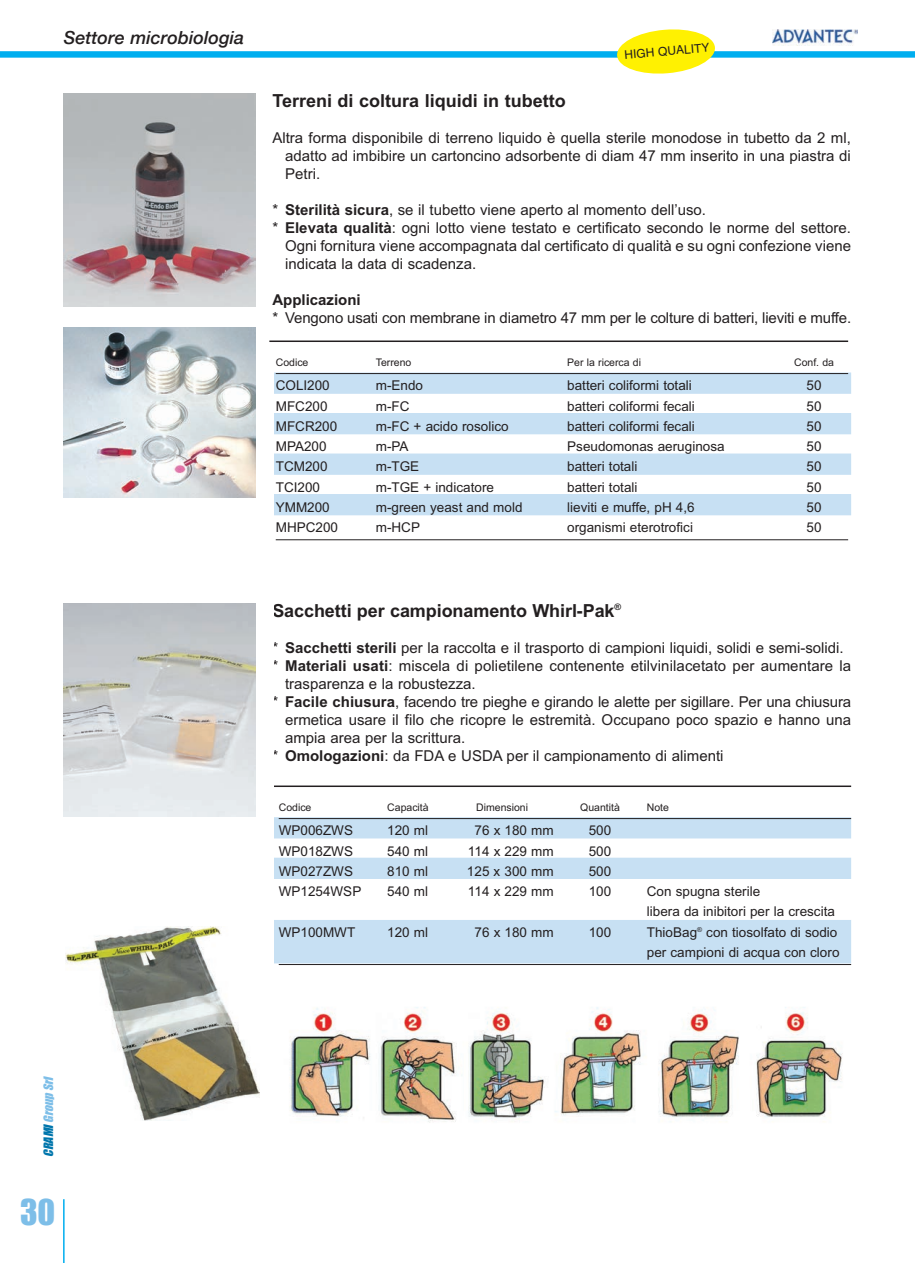
<style>
.page{position:relative;width:915px;height:1263px;background:#fff}
.page>*{position:absolute;margin:0;border:0;box-sizing:border-box;transform-origin:0 0}
.t1{font:33px "Impact";color:#7dbee8}
.t2{font:700 18px "Arial";letter-spacing:-.005em;color:#231f20}
.t3{font:italic 500 18px "Helvetica Neue";color:#231f20}
.t4{font:15px/18px "Arial";color:#231f20;text-align:justify}
.t5{font:13.5px/20.2px "Arial";color:#231f20}
.t6{font:italic 12px "Impact";color:#7dbee8}
.t7{font:12px "Helvetica";color:#231f20}
.t8{font:10.5px "Arial";color:#231f20}
.s1{font-weight:700}
.s2{color:#0076ac}
</style>
<div class="page">
<div style="left:272px;top:817px;width:578px;height:21px;background:#c7e0f3"></div>
<div style="left:272px;top:858px;width:578px;height:21px;background:#c7e0f3"></div>
<div style="left:272px;top:920px;width:578px;height:43px;background:#c7e0f3"></div>
<hr style="left:272px;top:785px;width:578px;height:2px;background:#231f20">
<hr style="left:279px;top:818px;width:571px;height:1px;background:#231f20">
<hr style="left:279px;top:964px;width:571px;height:1px;background:#231f20">
<div style="left:272px;top:372px;width:578px;height:22px;background:#c7e0f3"></div>
<div style="left:272px;top:413px;width:578px;height:21px;background:#c7e0f3"></div>
<div style="left:272px;top:453px;width:578px;height:22px;background:#c7e0f3"></div>
<div style="left:272px;top:494px;width:578px;height:21px;background:#c7e0f3"></div>
<hr style="left:269px;top:340px;width:578px;height:2px;background:#231f20">
<hr style="left:276px;top:373px;width:571px;height:1px;background:#231f20">
<hr style="left:276px;top:539px;width:571px;height:1px;background:#231f20">
<img style="left:66px;top:927px;width:193px;height:193px">
<div style="left:0;top:51px;width:914px;height:7px;background:#00aeef"></div>
<img style="left:772px;top:29px;width:85px;height:17px">
<hr style="left:63px;top:1199px;width:2px;height:64px;background:#00aeef">
<img style="left:64px;top:94px;width:191px;height:212px">
<img style="left:64px;top:327px;width:191px;height:170px">
<img style="left:290px;top:1007px;width:553px;height:116px">
<img style="left:64px;top:604px;width:191px;height:212px">
<div style="left:266px;top:363px;width:7px;height:602px;background:#fff"></div>
<svg style="left:616px;top:29px;width:99px;height:45px"></svg>
<p class="t3" style="left:64px;top:27px;width:182px">Settore microbiologia</p>
<p class="t7" style="left:623px;top:48px;width:87px;rotate:-5deg">HIGH QUALITY</p>
<p class="t2" style="left:272px;top:90px;width:295px">Terreni di coltura liquidi in tubetto</p>
<p class="t4" style="left:285px;top:128px;width:567px;text-indent:-13px">Altra forma disponibile di terreno liquido è quella sterile monodose in tubetto da 2 ml, adatto ad imbibire un cartoncino adsorbente di diam 47 mm inserito in una piastra di Petri.</p>
<p class="t4" style="left:272px;top:200px;width:435px">* <span class="s1">Sterilità sicura</span>, se il tubetto viene aperto al momento dell’uso.</p>
<p class="t4" style="left:272px;top:218px;width:580px">* <span class="s1">Elevata qualità</span>: ogni lotto viene testato e certificato secondo le norme del settore.</p>
<p class="t4" style="left:285px;top:236px;width:567px">Ogni fornitura viene accompagnata dal certificato di qualità e su ogni confezione viene</p>
<p class="t4" style="left:285px;top:254px;width:192px">indicata la data di scadenza.</p>
<p class="t4" style="left:272px;top:290px;width:580px"><span class="s1">Applicazioni<br></span>* Vengono usati con membrane in diametro 47 mm per le colture di batteri, lieviti e muffe.</p>
<p class="t8" style="left:276px;top:356px;width:34px">Codice</p>
<p class="t8" style="left:375px;top:356px;width:37px">Terreno</p>
<p class="t8" style="left:567px;top:356px;width:75px">Per la ricerca di</p>
<p class="t8" style="left:793px;top:356px;width:41px">Conf. da</p>
<p class="t5" style="left:276px;top:375px;width:56px">COLI200</p>
<p class="t5" style="left:375px;top:375px;width:49px">m-Endo</p>
<p class="t5" style="left:567px;top:375px;width:126px">batteri coliformi totali</p>
<p class="t5" style="left:806px;top:375px;width:17px">50</p>
<p class="t5" style="left:276px;top:396px;width:53px">MFC200</p>
<p class="t5" style="left:375px;top:396px;width:35px">m-FC</p>
<p class="t5" style="left:567px;top:396px;width:129px">batteri coliformi fecali</p>
<p class="t5" style="left:806px;top:396px;width:17px">50</p>
<p class="t5" style="left:276px;top:416px;width:63px">MFCR200</p>
<p class="t5" style="left:375px;top:416px;width:134px">m-FC + acido rosolico</p>
<p class="t5" style="left:567px;top:416px;width:129px">batteri coliformi fecali</p>
<p class="t5" style="left:806px;top:416px;width:17px">50</p>
<p class="t5" style="left:276px;top:436px;width:52px">MPA200</p>
<p class="t5" style="left:375px;top:436px;width:34px">m-PA</p>
<p class="t5" style="left:567px;top:436px;width:159px">Pseudomonas aeruginosa</p>
<p class="t5" style="left:806px;top:436px;width:17px">50</p>
<p class="t5" style="left:276px;top:456px;width:53px">TCM200</p>
<p class="t5" style="left:375px;top:456px;width:45px">m-TGE</p>
<p class="t5" style="left:567px;top:456px;width:72px">batteri totali</p>
<p class="t5" style="left:806px;top:456px;width:17px">50</p>
<p class="t5" style="left:276px;top:477px;width:46px">TCI200</p>
<p class="t5" style="left:375px;top:477px;width:120px">m-TGE + indicatore</p>
<p class="t5" style="left:567px;top:477px;width:72px">batteri totali</p>
<p class="t5" style="left:806px;top:477px;width:17px">50</p>
<p class="t5" style="left:276px;top:497px;width:56px">YMM200</p>
<p class="t5" style="left:375px;top:497px;width:148px">m-green yeast and mold</p>
<p class="t5" style="left:567px;top:497px;width:129px">lieviti e muffe, pH 4,6</p>
<p class="t5" style="left:806px;top:497px;width:17px">50</p>
<p class="t5" style="left:276px;top:517px;width:64px">MHPC200</p>
<p class="t5" style="left:375px;top:517px;width:46px">m-HCP</p>
<p class="t5" style="left:567px;top:517px;width:127px">organismi eterotrofici</p>
<p class="t5" style="left:806px;top:517px;width:17px">50</p>
<p class="t2" style="left:272px;top:600px;width:350px">Sacchetti per campionamento Whirl-Pak<sup>®</sup></p>
<p class="t4" style="left:272px;top:639px;width:572px">* <span class="s1">Sacchetti sterili</span> per la raccolta e il trasporto di campioni liquidi, solidi e semi-solidi.</p>
<p class="t4" style="left:272px;top:657px;width:580px">* <span class="s1">Materiali usati</span>: miscela di polietilene contenente etilvinilacetato per aumentare la</p>
<p class="t4" style="left:285px;top:675px;width:192px">trasparenza e la robustezza.</p>
<p class="t4" style="left:272px;top:693px;width:580px">* <span class="s1">Facile chiusura</span>, facendo tre pieghe e girando le alette per sigillare. Per una chiusura</p>
<p class="t4" style="left:285px;top:711px;width:567px">ermetica usare il filo che ricopre le estremità. Occupano poco spazio e hanno una</p>
<p class="t4" style="left:285px;top:729px;width:182px">ampia area per la scrittura.</p>
<p class="t4" style="left:272px;top:747px;width:452px">* <span class="s1">Omologazioni</span>: da FDA e USDA per il campionamento di alimenti</p>
<p class="t8" style="left:279px;top:801px;width:34px">Codice</p>
<p class="t8" style="left:387px;top:801px;width:43px">Capacità</p>
<p class="t8" style="left:476px;top:801px;width:53px">Dimensioni</p>
<p class="t8" style="left:580px;top:801px;width:41px">Quantità</p>
<p class="t8" style="left:646px;top:801px;width:24px">Note</p>
<p class="t5" style="left:279px;top:820px;width:76px">WP006ZWS</p>
<p class="t5" style="left:387px;top:820px;width:42px">120 ml</p>
<p class="t5" style="left:474px;top:820px;width:81px">76 x 180 mm</p>
<p class="t5" style="left:588px;top:820px;width:24px">500</p>
<p class="t5" style="left:279px;top:841px;width:76px">WP018ZWS</p>
<p class="t5" style="left:387px;top:841px;width:42px">540 ml</p>
<p class="t5" style="left:468px;top:841px;width:87px">114 x 229 mm</p>
<p class="t5" style="left:588px;top:841px;width:24px">500</p>
<p class="t5" style="left:279px;top:861px;width:76px">WP027ZWS</p>
<p class="t5" style="left:387px;top:861px;width:42px">810 ml</p>
<p class="t5" style="left:467px;top:861px;width:88px">125 x 300 mm</p>
<p class="t5" style="left:588px;top:861px;width:24px">500</p>
<p class="t5" style="left:279px;top:881px;width:84px">WP1254WSP</p>
<p class="t5" style="left:387px;top:881px;width:42px">540 ml</p>
<p class="t5" style="left:468px;top:881px;width:87px">114 x 229 mm</p>
<p class="t5" style="left:588px;top:881px;width:24px">100</p>
<p class="t5" style="left:646px;top:881px;width:189px">Con spugna sterile<br>libera da inibitori per la crescita</p>
<p class="t5" style="left:279px;top:922px;width:78px">WP100MWT</p>
<p class="t5" style="left:387px;top:922px;width:42px">120 ml</p>
<p class="t5" style="left:474px;top:922px;width:81px">76 x 180 mm</p>
<p class="t5" style="left:588px;top:922px;width:24px">100</p>
<p class="t5" style="left:646px;top:922px;width:194px">ThioBag<sup>®</sup> con tiosolfato di sodio per campioni di acqua con cloro</p>
<p class="t6" style="left:42px;top:1157px;width:85px;rotate:-90deg"><span class="s2">CRAMI</span>GroupSrl</p>
<p class="t1" style="left:20px;top:1194px;width:37px">30</p>
</div>
